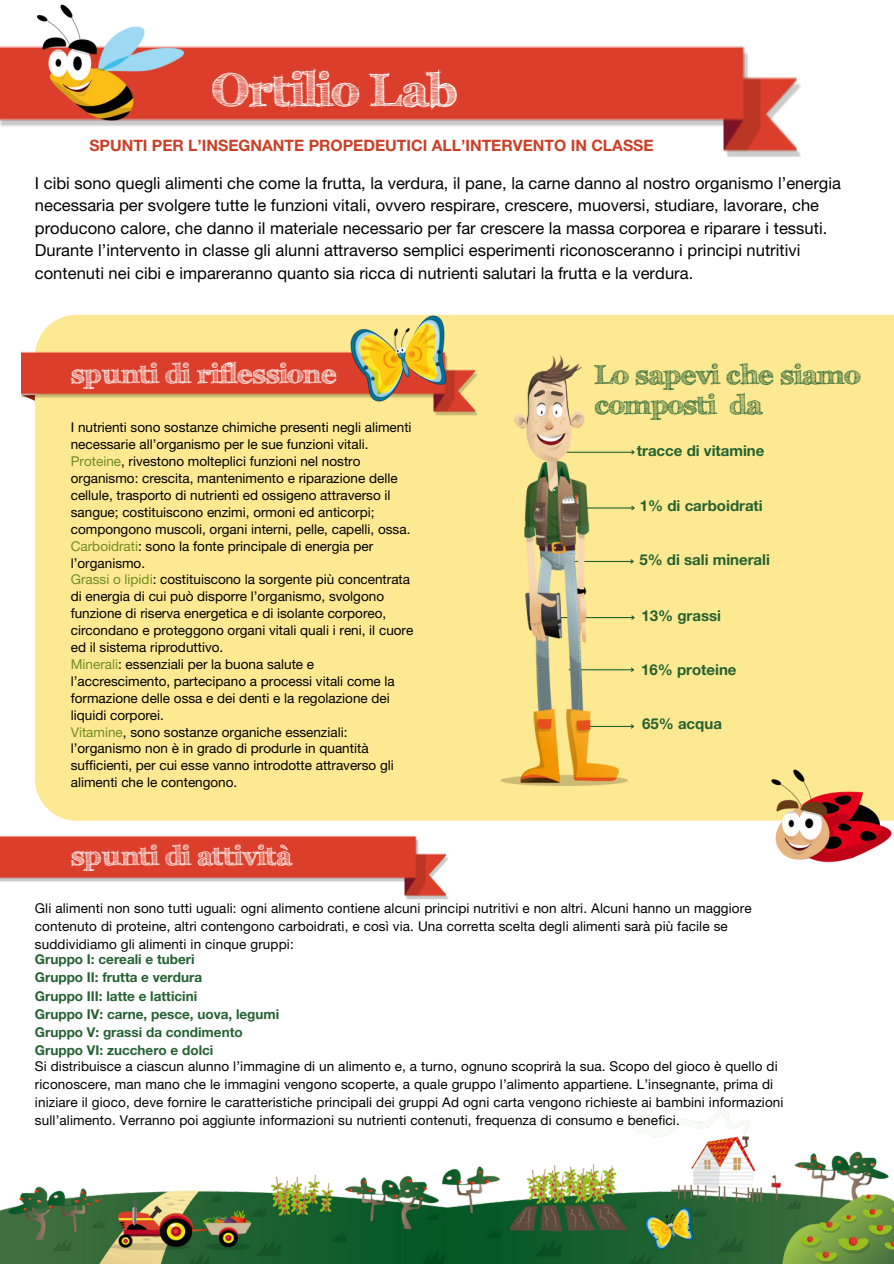
<style>
.page{position:relative;width:894px;height:1264px;background:#fff}
.page>*{position:absolute;margin:0;border:0;box-sizing:border-box;transform-origin:0 0}
.t1{font:700 46.5px "FFF Tusj";color:#fff}
.t2{font:700 27px "FFF Tusj";color:#fff}
.t3{font:700 27px/30.5px "FFF Tusj";color:#246231}
.t4{font:16.5px/22.5px "Helvetica Neue";color:#000}
.t5{font:700 15.75px "Helvetica Neue";color:#cb4026}
.t6{font:700 15px "Helvetica Neue";color:#246231}
.t7{font:13.5px/17px "Helvetica Neue";color:#000}
.t8{font:700 13.5px/18px "Helvetica Neue";color:#246231}
.s1{color:#708e1e}
</style>
<div class="page">
<img style="left:0;top:820px;width:893px;height:443px">
<img style="left:214px;top:45px;width:587px;height:112px">
<img style="left:0;top:4px;width:214px;height:122px">
<div style="left:35px;top:315px;width:858px;height:505px;background:#fde992"></div>
<img style="left:491px;top:343px;width:163px;height:463px">
<img style="left:22px;top:346px;width:502px;height:73px">
<img style="left:721px;top:748px;width:172px;height:145px">
<img style="left:335px;top:314px;width:131px;height:124px">
<img style="left:0;top:830px;width:494px;height:73px">
<h1 class="t1" style="left:213px;top:63px;width:244px">Ortilio Lab</h1>
<p class="t5" style="left:89px;top:140px;width:565px">SPUNTI PER L’INSEGNANTE PROPEDEUTICI ALL’INTERVENTO IN CLASSE</p>
<p class="t4" style="left:35px;top:173px;width:807px">I cibi sono quegli alimenti che come la frutta, la verdura, il pane, la carne danno al nostro organismo l’energia necessaria per svolgere tutte le funzioni vitali, ovvero respirare, crescere, muoversi, studiare, lavorare, che producono calore, che danno il materiale necessario per far crescere la massa corporea e riparare i tessuti.<br>Durante l’intervento in classe gli alunni attraverso semplici esperimenti riconosceranno i principi nutritivi contenuti nei cibi e impareranno quanto sia ricca di nutrienti salutari la frutta e la verdura.</p>
<h2 class="t2" style="left:71px;top:358px;width:267px">spunti di riflessione</h2>
<p class="t7" style="left:71px;top:420px;width:344px">I nutrienti sono sostanze chimiche presenti negli alimenti necessarie all’organismo per le sue funzioni vitali.<br><span class="s1">Proteine</span>, rivestono molteplici funzioni nel nostro organismo: crescita, mantenimento e riparazione delle cellule, trasporto di nutrienti ed ossigeno attraverso il sangue; costituiscono enzimi, ormoni ed anticorpi; compongono muscoli, organi interni, pelle, capelli, ossa.<br><span class="s1">Carboidrati</span>: sono la fonte principale di energia per l’organismo.<br><span class="s1">Grassi o lipidi</span>: costituiscono la sorgente più concentrata di energia di cui può disporre l’organismo, svolgono funzione di riserva energetica e di isolante corporeo, circondano e proteggono organi vitali quali i reni, il cuore ed il sistema riproduttivo.<br><span class="s1">Minerali</span>: essenziali per la buona salute e l’accrescimento, partecipano a processi vitali come la formazione delle ossa e dei denti e la regolazione dei liquidi corporei.<br><span class="s1">Vitamine</span>, sono sostanze organiche essenziali: l’organismo non è in grado di produrle in quantità sufficienti, per cui esse vanno introdotte attraverso gli alimenti che le contengono.</p>
<h2 class="t2" style="left:71px;top:840px;width:223px">spunti di attività</h2>
<h2 class="t3" style="left:594px;top:359px;width:266px">Lo sapevi che siamo composti da</h2>
<p class="t6" style="left:636px;top:445px;width:129px">tracce di vitamine</p>
<p class="t6" style="left:639px;top:500px;width:124px">1% di carboidrati</p>
<p class="t6" style="left:639px;top:554px;width:132px">5% di sali minerali</p>
<p class="t6" style="left:641px;top:610px;width:81px">13% grassi</p>
<p class="t6" style="left:641px;top:664px;width:97px">16% proteine</p>
<p class="t6" style="left:642px;top:718px;width:81px">65% acqua</p>
<p class="t7" style="left:35px;top:900px;width:718px;line-height:18px">Gli alimenti non sono tutti uguali: ogni alimento contiene alcuni principi nutritivi e non altri. Alcuni hanno un maggiore contenuto di proteine, altri contengono carboidrati, e così via. Una corretta scelta degli alimenti sarà più facile se suddividiamo gli alimenti in cinque gruppi:</p>
<p class="t8" style="left:35px;top:951px;width:246px">Gruppo I: cereali e tuberi<br>Gruppo II: frutta e verdura<br>Gruppo III: latte e latticini<br>Gruppo IV: carne, pesce, uova, legumi<br>Gruppo V: grassi da condimento<br>Gruppo VI: zucchero e dolci</p>
<p class="t7" style="left:35px;top:1058px;width:750px;line-height:18px">Si distribuisce a ciascun alunno l’immagine di un alimento e, a turno, ognuno scoprirà la sua. Scopo del gioco è quello di riconoscere, man mano che le immagini vengono scoperte, a quale gruppo l’alimento appartiene. L’insegnante, prima di iniziare il gioco, deve fornire le caratteristiche principali dei gruppi Ad ogni carta vengono richieste ai bambini informazioni sull’alimento. Verranno poi aggiunte informazioni su nutrienti contenuti, frequenza di consumo e benefici.</p>
</div>
